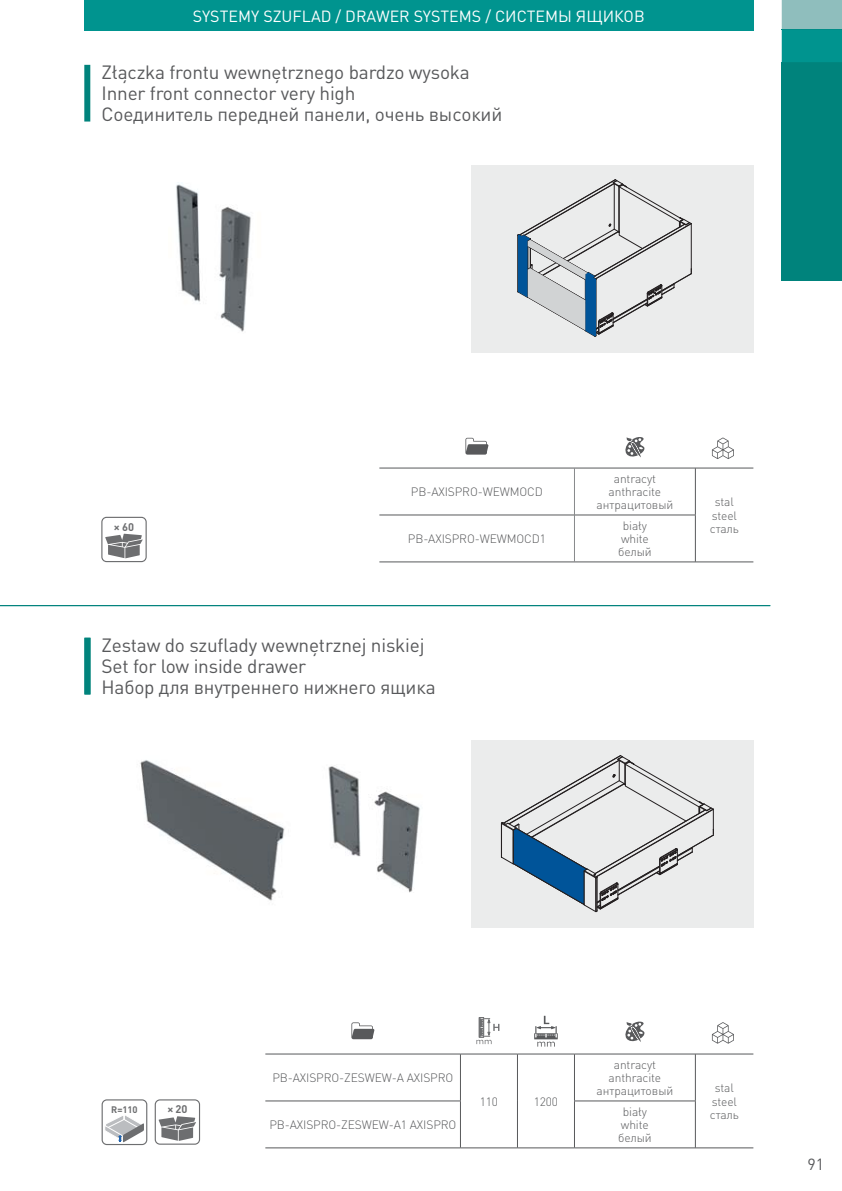
<style>
.page{position:relative;width:842px;height:1191px;background:#fff}
.page>*{position:absolute;margin:0;border:0;box-sizing:border-box;transform-origin:0 0}
.t1{font:19px/21px "DIN Pro";letter-spacing:-.01em;color:#58595b}
.t2{font:16px "DIN Pro";color:#fff}
.t3{font:16px "DIN Pro";color:#58595b}
.t4{font:300 12px/13.2px "DIN Pro";letter-spacing:-.01em;color:#58595b;text-align:center}
.t5{font:700 11px "DIN Pro";color:#6d6e70}
.t6{font:700 9.4px "DIN Pro";color:#6d6e70}
</style>
<div class="page">
<div style="left:84px;top:0;width:669px;height:31px;background:#00948f"></div>
<div style="left:782px;top:62px;width:60px;height:218px;background:#00837c"></div>
<svg style="left:782px;top:0;width:60px;height:62px;background:#42a7a4"></svg>
<div style="left:84px;top:65px;width:6px;height:56px;background:#00837c"></div>
<div style="left:84px;top:637px;width:6px;height:57px;background:#2e9993"></div>
<div style="left:471px;top:739px;width:282px;height:188px;background:#ebecec"></div>
<div style="left:471px;top:166px;width:282px;height:187px;background:#ebecec"></div>
<hr style="left:0;top:605px;width:770px;height:1px;background:#00837c">
<div style="left:85px;top:637px;width:6px;height:57px;background:#00837c"></div>
<img style="left:140px;top:760px;width:145px;height:141px">
<img style="left:176px;top:182px;width:75px;height:150px">
<svg style="left:155px;top:1099px;width:45px;height:45px"></svg>
<svg style="left:101px;top:517px;width:46px;height:45px"></svg>
<svg style="left:501px;top:755px;width:213px;height:157px"></svg>
<svg style="left:517px;top:179px;width:175px;height:157px"></svg>
<div style="left:102px;top:1099px;width:45px;height:45px;border:1px solid #6d6e70;border-radius:5px"></div>
<svg style="left:104px;top:1115px;width:40px;height:27px"></svg>
<img style="left:328px;top:765px;width:92px;height:127px">
<hr style="left:265px;top:1053px;width:195px;height:1px;background:#58595b">
<hr style="left:574px;top:1053px;width:179px;height:1px;background:#58595b">
<hr style="left:265px;top:1100px;width:196px;height:1px;background:#58595b">
<hr style="left:265px;top:1147px;width:195px;height:1px;background:#58595b">
<hr style="left:574px;top:1147px;width:179px;height:1px;background:#58595b">
<hr style="left:695px;top:1054px;width:1px;height:46px;background:#58595b">
<hr style="left:695px;top:1101px;width:1px;height:46px;background:#58595b">
<hr style="left:574px;top:1100px;width:122px;height:1px;background:#58595b">
<hr style="left:460px;top:1053px;width:57px;height:1px;background:#58595b">
<hr style="left:460px;top:1054px;width:1px;height:46px;background:#58595b">
<hr style="left:517px;top:1053px;width:57px;height:1px;background:#58595b">
<hr style="left:517px;top:1054px;width:1px;height:46px;background:#58595b">
<hr style="left:574px;top:1054px;width:1px;height:46px;background:#58595b">
<hr style="left:460px;top:1101px;width:1px;height:46px;background:#58595b">
<hr style="left:517px;top:1100px;width:1px;height:47px;background:#58595b">
<hr style="left:574px;top:1101px;width:1px;height:46px;background:#58595b">
<hr style="left:460px;top:1147px;width:57px;height:1px;background:#58595b">
<hr style="left:517px;top:1147px;width:57px;height:1px;background:#58595b">
<svg style="left:351px;top:1022px;width:23px;height:17px"></svg>
<svg style="left:476px;top:1017px;width:23px;height:27px"></svg>
<svg style="left:534px;top:1015px;width:24px;height:31px"></svg>
<svg style="left:625px;top:1021px;width:19px;height:20px"></svg>
<svg style="left:712px;top:1022px;width:22px;height:21px"></svg>
<hr style="left:379px;top:467px;width:374px;height:1px;background:#58595b">
<hr style="left:379px;top:514px;width:195px;height:1px;background:#58595b">
<hr style="left:379px;top:561px;width:374px;height:1px;background:#58595b">
<hr style="left:695px;top:468px;width:1px;height:46px;background:#58595b">
<hr style="left:695px;top:515px;width:1px;height:46px;background:#58595b">
<hr style="left:575px;top:514px;width:121px;height:1px;background:#58595b">
<hr style="left:574px;top:468px;width:1px;height:47px;background:#888a8c">
<hr style="left:574px;top:515px;width:1px;height:46px;background:#888a8c">
<svg style="left:465px;top:438px;width:23px;height:16px"></svg>
<svg style="left:625px;top:437px;width:19px;height:20px"></svg>
<svg style="left:712px;top:437px;width:22px;height:22px"></svg>
<h2 class="t2" style="left:193px;top:10px;width:453px">SYSTEMY SZUFLAD / DRAWER SYSTEMS / СИСТЕМЫ ЯЩИКОВ</h2>
<h1 class="t1" style="left:102px;top:64px;width:402px">Złączka frontu wewnętrznego bardzo wysoka<br>Inner front connector very high<br>Соединитель передней панели, очень высокий</h1>
<p class="t5" style="left:114px;top:522px;width:22px">× 60</p>
<p class="t4" style="left:411px;top:487px;width:133px">PB-AXISPRO-WEWMOCD</p>
<p class="t4" style="left:408px;top:533px;width:139px">PB-AXISPRO-WEWMOCD1</p>
<h1 class="t1" style="left:102px;top:637px;width:336px">Zestaw do szuflady wewnętrznej niskiej<br>Set for low inside drawer<br>Набор для внутреннего нижнего ящика</h1>
<p class="t4" style="left:596px;top:473px;width:78px">antracyt anthracite антрацитовый</p>
<p class="t4" style="left:618px;top:520px;width:35px">biały white белый</p>
<p class="t4" style="left:710px;top:497px;width:30px">stal steel cталь</p>
<p class="t6" style="left:111px;top:1106px;width:28px">R=110</p>
<p class="t5" style="left:167px;top:1105px;width:22px">× 20</p>
<p class="t4" style="left:272px;top:1072px;width:182px">PB-AXISPRO-ZESWEW-A AXISPRO</p>
<p class="t4" style="left:269px;top:1119px;width:188px">PB-AXISPRO-ZESWEW-A1 AXISPRO</p>
<p class="t4" style="left:480px;top:1096px;width:20px">110</p>
<p class="t4" style="left:534px;top:1096px;width:26px">1200</p>
<p class="t4" style="left:596px;top:1059px;width:78px">antracyt anthracite антрацитовый</p>
<p class="t4" style="left:618px;top:1106px;width:35px">biały white белый</p>
<p class="t4" style="left:710px;top:1082px;width:30px">stal steel cталь</p>
<h2 class="t3" style="left:807px;top:1158px;width:18px">91</h2>
</div>
